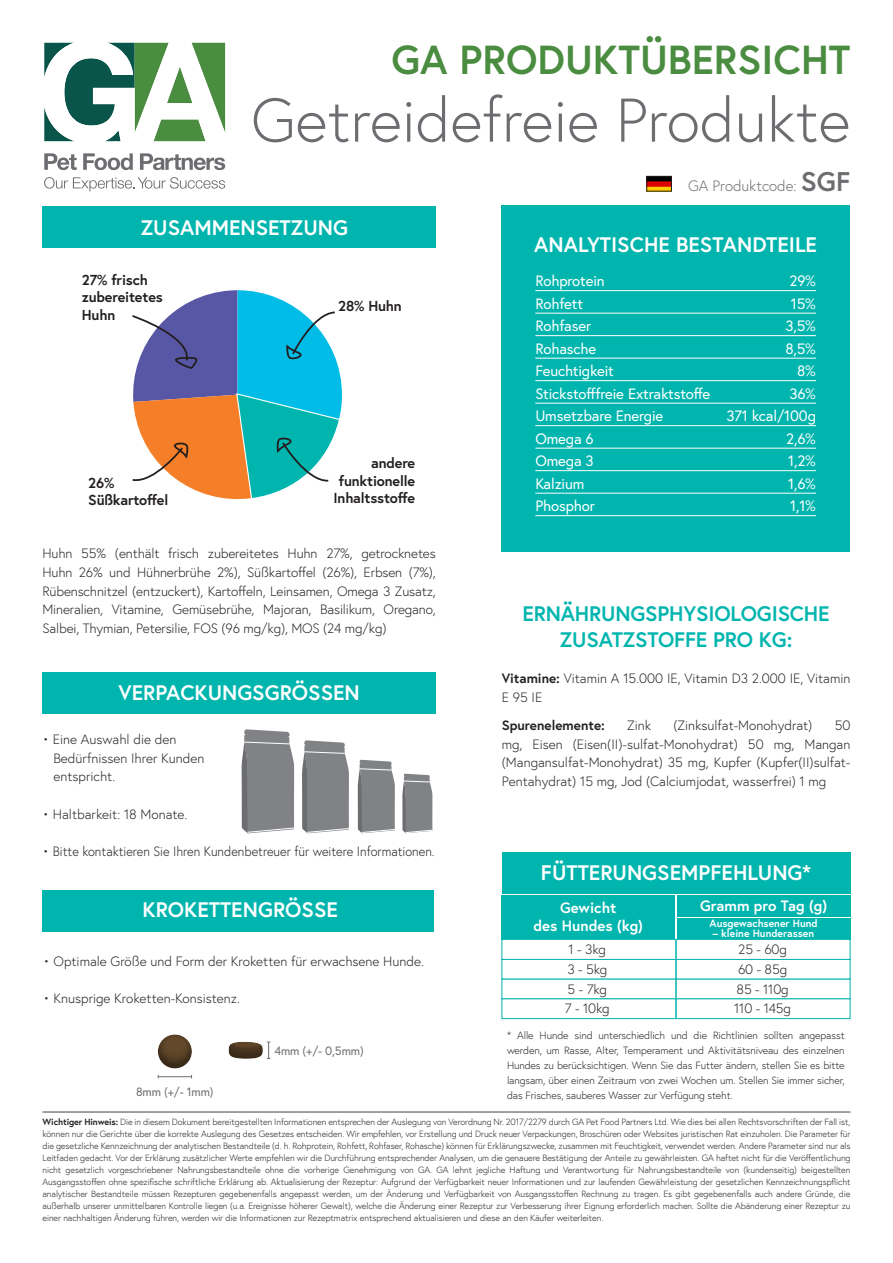
<style>
.page{position:relative;width:893px;height:1263px;background:#fff}
.page>*{position:absolute;margin:0;border:0;box-sizing:border-box;transform-origin:0 0}
.t1{font:300 61.5px "Europa";color:#6c6d70}
.t2{font:700 40.5px "Europa";color:#4b8d40}
.t3{font:700 21px "Europa";color:#fff}
.t4{font:700 21px/25.2px "Europa";letter-spacing:-.01em;color:#00b5ae;text-align:center}
.t5{font:15px "Europa";letter-spacing:-.01em;color:#fff}
.t6{font:700 15px/18px "Europa";color:#fff;text-align:center}
.t7{font:300 15px "Europa";color:#6c6d70}
.t8{font:700 14.4px/17.2px "Europa";letter-spacing:-.01em;color:#231f20}
.t9{font:300 13.5px/18.8px "Europa";color:#231f20}
.t10{font:700 13.5px "Europa";color:#231f20}
.t11{font:12px "Europa";letter-spacing:-.01em;color:#6c6d70}
.t12{font:300 10.5px/15px "Europa";letter-spacing:-.01em;color:#231f20;text-align:justify}
.t13{font:700 10.5px "Europa";color:#fff}
.t14{font:300 9px/12px "Europa";letter-spacing:-.01em;color:#231f20;text-align:justify}
.s1{font-weight:700;font-size:27px}
.s2{font-weight:700}
</style>
<div class="page">
<svg style="left:44px;top:153px;width:33px;height:17px"></svg>
<svg style="left:83px;top:153px;width:50px;height:17px"></svg>
<svg style="left:140px;top:153px;width:85px;height:17px"></svg>
<svg style="left:44px;top:43px;width:181px;height:98px"></svg>
<svg style="left:44px;top:177px;width:181px;height:14px"></svg>
<div style="left:501px;top:205px;width:349px;height:347px;background:#00b5ae"></div>
<hr style="left:535px;top:290px;width:281px;height:1px;background:#fff">
<hr style="left:535px;top:313px;width:281px;height:1px;background:#fff">
<hr style="left:535px;top:335px;width:281px;height:1px;background:#fff">
<hr style="left:535px;top:358px;width:281px;height:1px;background:#fff">
<hr style="left:535px;top:380px;width:281px;height:1px;background:#fff">
<hr style="left:535px;top:403px;width:281px;height:1px;background:#fff">
<hr style="left:535px;top:425px;width:281px;height:1px;background:#fff">
<hr style="left:535px;top:448px;width:281px;height:1px;background:#fff">
<hr style="left:535px;top:470px;width:281px;height:1px;background:#fff">
<hr style="left:535px;top:493px;width:281px;height:1px;background:#fff">
<hr style="left:535px;top:515px;width:281px;height:1px;background:#fff">
<div style="left:43px;top:206px;width:393px;height:42px;background:#00b5ae"></div>
<svg style="left:132px;top:290px;width:210px;height:210px"></svg>
<div style="left:43px;top:890px;width:391px;height:41px;background:#00b5ae"></div>
<div style="left:501px;top:895px;width:174px;height:44px;background:#00b5ae"></div>
<div style="left:677px;top:895px;width:173px;height:21px;background:#00b5ae"></div>
<div style="left:677px;top:918px;width:173px;height:21px;background:#00b5ae"></div>
<div style="left:502px;top:852px;width:348px;height:41px;background:#00b5ae"></div>
<div style="left:501px;top:939px;width:349px;height:21px;background:#fff;border:1px solid #00b5ae"></div>
<div style="left:501px;top:959px;width:349px;height:20px;background:#fff;border:1px solid #00b5ae"></div>
<div style="left:501px;top:998px;width:349px;height:21px;background:#fff;border:1px solid #00b5ae"></div>
<hr style="left:675px;top:939px;width:2px;height:79px;background:#00b5ae">
<hr style="left:158px;top:1076px;width:34px;height:1px;background:#6c6d70">
<div style="left:157px;top:1032px;width:37px;height:37px;background:#231f20;opacity:.47"></div>
<svg style="left:160px;top:1035px;width:30px;height:30px"></svg>
<svg style="left:267px;top:1042px;width:3px;height:17px"></svg>
<div style="left:228px;top:1040px;width:36px;height:21px;background:#231f20;opacity:.47"></div>
<div style="left:231px;top:1042px;width:29px;height:5px;background:#5e4527;border-radius:50%"></div>
<img style="left:649px;top:178px;width:21px;height:11px">
<div style="left:647px;top:176px;width:25px;height:15px;border:1px solid #231f20"></div>
<hr style="left:43px;top:1111px;width:807px;height:2px;background:#808285">
<div style="left:43px;top:672px;width:393px;height:42px;background:#00b5ae"></div>
<svg style="left:302px;top:740px;width:47px;height:93px;background:#898b8d"></svg>
<svg style="left:358px;top:760px;width:37px;height:73px;background:#898a8d"></svg>
<svg style="left:402px;top:773px;width:31px;height:60px;background:#8f9093"></svg>
<svg style="left:242px;top:729px;width:52px;height:104px;background:#888a8c"></svg>
<h2 class="t2" style="left:391px;top:32px;width:461px">GA PRODUKTÜBERSICHT</h2>
<h1 class="t1" style="left:251px;top:82px;width:601px">Getreidefreie Produkte</h1>
<h3 class="t7" style="left:688px;top:177px;width:164px">GA Produktcode: <span class="s1">SGF</span></h3>
<h3 class="t3" style="left:141px;top:214px;width:209px">ZUSAMMENSETZUNG</h3>
<h3 class="t8" style="left:82px;top:271px;width:83px">27% frisch zubereitetes<br>Huhn</h3>
<h3 class="t8" style="left:88px;top:473px;width:82px">26%<br>Süßkartoffel</h3>
<h3 class="t8" style="left:338px;top:297px;width:65px">28% Huhn</h3>
<h3 class="t8" style="left:333px;top:454px;width:83px;text-align:right">andere funktionelle<br>Inhaltsstoffe</h3>
<p class="t9" style="left:43px;top:544px;width:395px;text-align:justify">Huhn 55% (enthält frisch zubereitetes Huhn 27%, getrocknetes Huhn 26% und Hühnerbrühe 2%), Süßkartoffel (26%), Erbsen (7%), Rübenschnitzel (entzuckert), Kartoffeln, Leinsamen, Omega 3 Zusatz, Mineralien, Vitamine, Gemüsebrühe, Majoran, Basilikum, Oregano, Salbei, Thymian, Petersilie, FOS (96 mg/kg), MOS (24 mg/kg)</p>
<h3 class="t3" style="left:119px;top:678px;width:243px">VERPACKUNGSGRÖSSEN</h3>
<h3 class="t9" style="left:54px;top:729px;width:152px;text-indent:-11px">• Eine Auswahl die den<br>Bedürfnissen Ihrer Kunden entspricht.</h3>
<h3 class="t9" style="left:43px;top:804px;width:146px">• Haltbarkeit: 18 Monate.</h3>
<h3 class="t9" style="left:43px;top:842px;width:394px">• Bitte kontaktieren Sie Ihren Kundenbetreuer für weitere Informationen.</h3>
<h3 class="t3" style="left:534px;top:231px;width:284px">ANALYTISCHE BESTANDTEILE</h3>
<h3 class="t5" style="left:535px;top:271px;width:71px">Rohprotein</h3>
<h3 class="t5" style="left:789px;top:271px;width:28px">29%</h3>
<h3 class="t5" style="left:535px;top:294px;width:49px">Rohfett</h3>
<h3 class="t5" style="left:791px;top:294px;width:27px">15%</h3>
<h3 class="t5" style="left:535px;top:316px;width:57px">Rohfaser</h3>
<h3 class="t5" style="left:785px;top:316px;width:32px">3,5%</h3>
<h3 class="t5" style="left:535px;top:339px;width:63px">Rohasche</h3>
<h3 class="t5" style="left:785px;top:339px;width:32px">8,5%</h3>
<h3 class="t5" style="left:535px;top:361px;width:80px">Feuchtigkeit</h3>
<h3 class="t5" style="left:797px;top:361px;width:20px">8%</h3>
<h3 class="t5" style="left:535px;top:384px;width:177px">Stickstofffreie Extraktstoffe</h3>
<h3 class="t5" style="left:789px;top:384px;width:28px">36%</h3>
<h3 class="t5" style="left:535px;top:406px;width:129px">Umsetzbare Energie</h3>
<h3 class="t5" style="left:726px;top:406px;width:91px">371 kcal/100g</h3>
<h3 class="t5" style="left:535px;top:429px;width:60px">Omega 6</h3>
<h3 class="t5" style="left:786px;top:429px;width:31px">2,6%</h3>
<h3 class="t5" style="left:535px;top:451px;width:60px">Omega 3</h3>
<h3 class="t5" style="left:788px;top:451px;width:29px">1,2%</h3>
<h3 class="t5" style="left:535px;top:474px;width:51px">Kalzium</h3>
<h3 class="t5" style="left:788px;top:474px;width:29px">1,6%</h3>
<h3 class="t5" style="left:535px;top:496px;width:61px">Phosphor</h3>
<h3 class="t5" style="left:790px;top:496px;width:27px">1,1%</h3>
<h3 class="t4" style="left:523px;top:601px;width:308px">ERNÄHRUNGSPHYSIOLOGISCHE<br>ZUSATZSTOFFE PRO KG:</h3>
<h3 class="t9" style="left:502px;top:669px;width:350px"><span class="s2">Vitamine:</span> Vitamin A 15.000 IE, Vitamin D3 2.000 IE, Vitamin<br>E 95 IE</h3>
<h3 class="t10" style="left:502px;top:716px;width:105px">Spurenelemente:</h3>
<h3 class="t9" style="left:627px;top:715px;width:25px">Zink</h3>
<h3 class="t9" style="left:673px;top:715px;width:141px">(Zinksulfat-Monohydrat)</h3>
<h3 class="t9" style="left:502px;top:715px;width:350px;text-align:justify;text-indent:333px">50 mg, Eisen (Eisen(II)-sulfat-Monohydrat) 50 mg, Mangan (Mangansulfat-Monohydrat) 35 mg, Kupfer (Kupfer(II)sulfat-Pentahydrat) 15 mg, Jod (Calciumjodat, wasserfrei) 1 mg</h3>
<h3 class="t3" style="left:541px;top:859px;width:271px">FÜTTERUNGSEMPFEHLUNG*</h3>
<h3 class="t3" style="left:142px;top:895px;width:197px">KROKETTENGRÖSSE</h3>
<h3 class="t6" style="left:533px;top:898px;width:111px">Gewicht<br>des Hundes (kg)</h3>
<h3 class="t6" style="left:700px;top:896px;width:128px">Gramm pro Tag (g)</h3>
<p class="t13" style="left:709px;top:916px;width:110px">Ausgewachsener Hund</p>
<p class="t13" style="left:713px;top:927px;width:103px">– kleine Hunderassen</p>
<h3 class="t9" style="left:43px;top:951px;width:382px">• Optimale Größe und Form der Kroketten für erwachsene Hunde.</h3>
<h3 class="t9" style="left:43px;top:989px;width:198px">• Knusprige Kroketten-Konsistenz.</h3>
<h3 class="t11" style="left:136px;top:1084px;width:79px">8mm (+/- 1mm)</h3>
<h3 class="t11" style="left:274px;top:1043px;width:91px">4mm (+/- 0,5mm)</h3>
<h3 class="t9" style="left:565px;top:939px;width:46px;line-height:19.8px">1 - 3kg<br>3 - 5kg<br>5 - 7kg<br>7 - 10kg</h3>
<h3 class="t9" style="left:734px;top:939px;width:58px;line-height:19.8px;text-align:center">25 - 60g<br>60 - 85g<br>85 - 110g<br>110 - 145g</h3>
<p class="t12" style="left:507px;top:1028px;width:339px">* Alle Hunde sind unterschiedlich und die Richtlinien sollten angepasst werden, um Rasse, Alter, Temperament und Aktivitätsniveau des einzelnen Hundes zu berücksichtigen. Wenn Sie das Futter ändern, stellen Sie es bitte langsam, über einen Zeitraum von zwei Wochen um. Stellen Sie immer sicher, das Frisches, sauberes Wasser zur Verfügung steht.</p>
<p class="t14" style="left:43px;top:1116px;width:809px"><span class="s2">Wichtiger Hinweis:</span> Die in diesem Dokument bereitgestellten Informationen entsprechen der Auslegung von Verordnung Nr. 2017/2279 durch GA Pet Food Partners Ltd. Wie dies bei allen Rechtsvorschriften der Fall ist, können nur die Gerichte über die korrekte Auslegung des Gesetzes entscheiden. Wir empfehlen, vor Erstellung und Druck neuer Verpackungen, Broschüren oder Websites juristischen Rat einzuholen. Die Parameter für die gesetzliche Kennzeichnung der analytischen Bestandteile (d. h. Rohprotein, Rohfett, Rohfaser, Rohasche) können für Erklärungszwecke, zusammen mit Feuchtigkeit, verwendet werden. Andere Parameter sind nur als Leitfaden gedacht. Vor der Erklärung zusätzlicher Werte empfehlen wir die Durchführung entsprechender Analysen, um die genauere Bestätigung der Anteile zu gewährleisten. GA haftet nicht für die Veröffentlichung nicht gesetzlich vorgeschriebener Nahrungsbestandteile ohne die vorherige Genehmigung von GA. GA lehnt jegliche Haftung und Verantwortung für Nahrungsbestandteile von (kundenseitig) beigestellten Ausgangsstoffen ohne spezifische schriftliche Erklärung ab. Aktualisierung der Rezeptur: Aufgrund der Verfügbarkeit neuer Informationen und zur laufenden Gewährleistung der gesetzlichen Kennzeichnungspflicht analytischer Bestandteile müssen Rezepturen gegebenenfalls angepasst werden, um der Änderung und Verfügbarkeit von Ausgangsstoffen Rechnung zu tragen. Es gibt gegebenenfalls auch andere Gründe, die außerhalb unserer unmittelbaren Kontrolle liegen (u.a. Ereignisse höherer Gewalt), welche die Änderung einer Rezeptur zur Verbesserung ihrer Eignung erforderlich machen. Sollte die Abänderung einer Rezeptur zu einer nachhaltigen Änderung führen, werden wir die Informationen zur Rezeptmatrix entsprechend aktualisieren und diese an den Käufer weiterleiten.</p>
</div>
